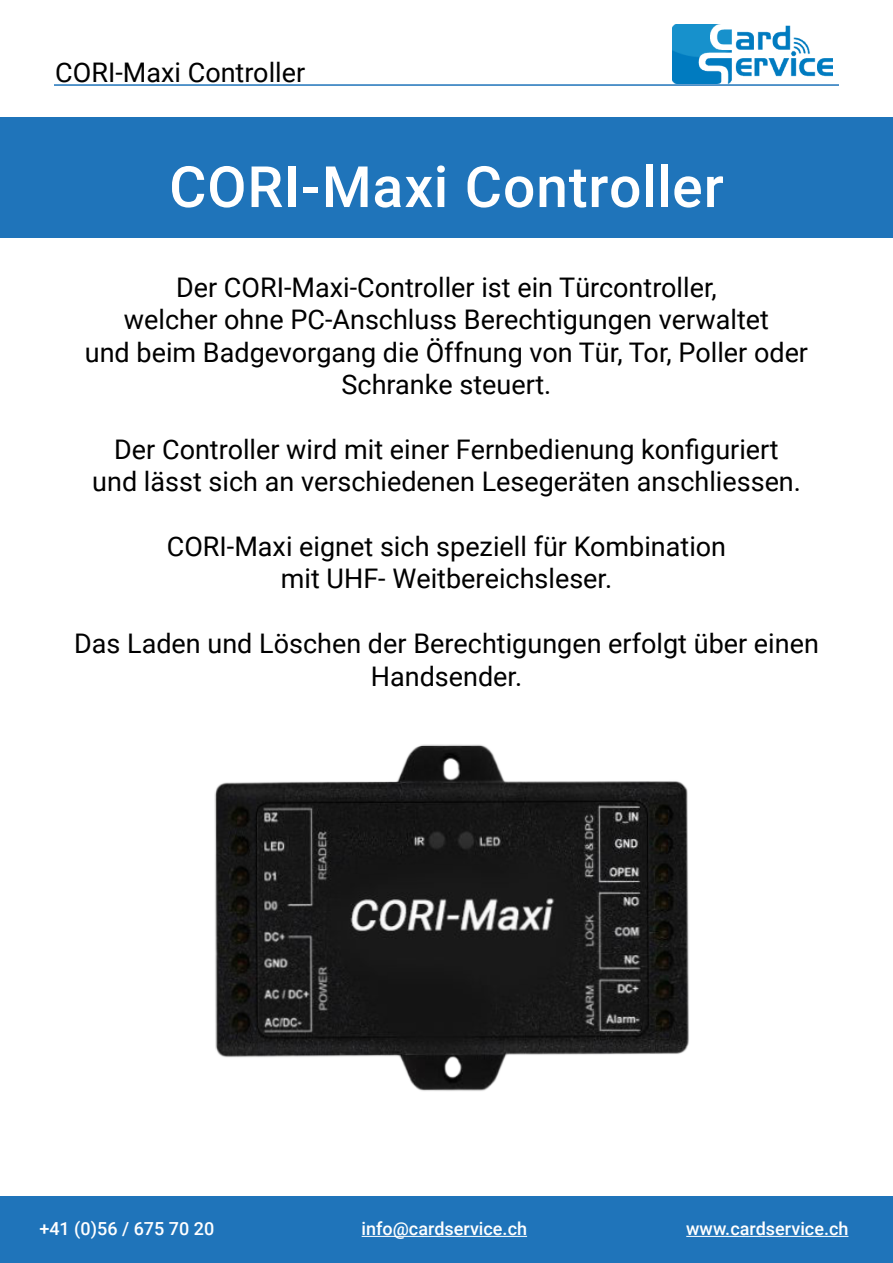
<style>
.page{position:relative;width:893px;height:1263px;background:#fff}
.page>*{position:absolute;margin:0;border:0;box-sizing:border-box;transform-origin:0 0}
.t1{font:500 57px "Roboto";letter-spacing:.015em;color:#fff}
.t2{font:27px/32.4px "Roboto";color:#000;text-align:center}
.t3{font:500 18px "Roboto";color:#fff}
</style>
<div class="page">
<hr style="left:54px;top:84px;width:785px;height:2px;background:#1f74ba">
<img style="left:673px;top:25px;width:160px;height:59px">
<div style="left:0;top:1196px;width:893px;height:67px;background:#1f74ba"></div>
<hr style="left:686px;top:1236px;width:162px;height:1px;background:#fff">
<hr style="left:362px;top:1236px;width:165px;height:1px;background:#fff">
<div style="left:0;top:117px;width:893px;height:120px;background:#1f74ba"></div>
<img style="left:214px;top:744px;width:475px;height:347px">
<p class="t2" style="left:55px;top:57px;width:251px">CORI-Maxi Controller</p>
<h1 class="t1" style="left:169px;top:164px;width:556px">CORI-Maxi Controller</h1>
<p class="t2" style="left:85px;top:273px;width:725px">Der CORI-Maxi-Controller ist ein Türcontroller,<br>welcher ohne PC-Anschluss Berechtigungen verwaltet<br>und beim Badgevorgang die Öffnung von Tür, Tor, Poller oder Schranke steuert.</p>
<p class="t2" style="left:92px;top:432px;width:710px">Der Controller wird mit einer Fernbedienung konfiguriert und lässt sich an verschiedenen Lesegeräten anschliessen.</p>
<p class="t2" style="left:167px;top:532px;width:561px">CORI-Maxi eignet sich speziell für Kombination mit UHF- Weitbereichsleser.</p>
<p class="t2" style="left:74px;top:629px;width:746px">Das Laden und Löschen der Berechtigungen erfolgt über einen<br>Handsender.</p>
<p class="t3" style="left:39px;top:1221px;width:176px">+41 (0)56 / 675 70 20</p>
<p class="t3" style="left:362px;top:1221px;width:167px">info@cardservice.ch</p>
<p class="t3" style="left:686px;top:1221px;width:164px">www.cardservice.ch</p>
</div>
